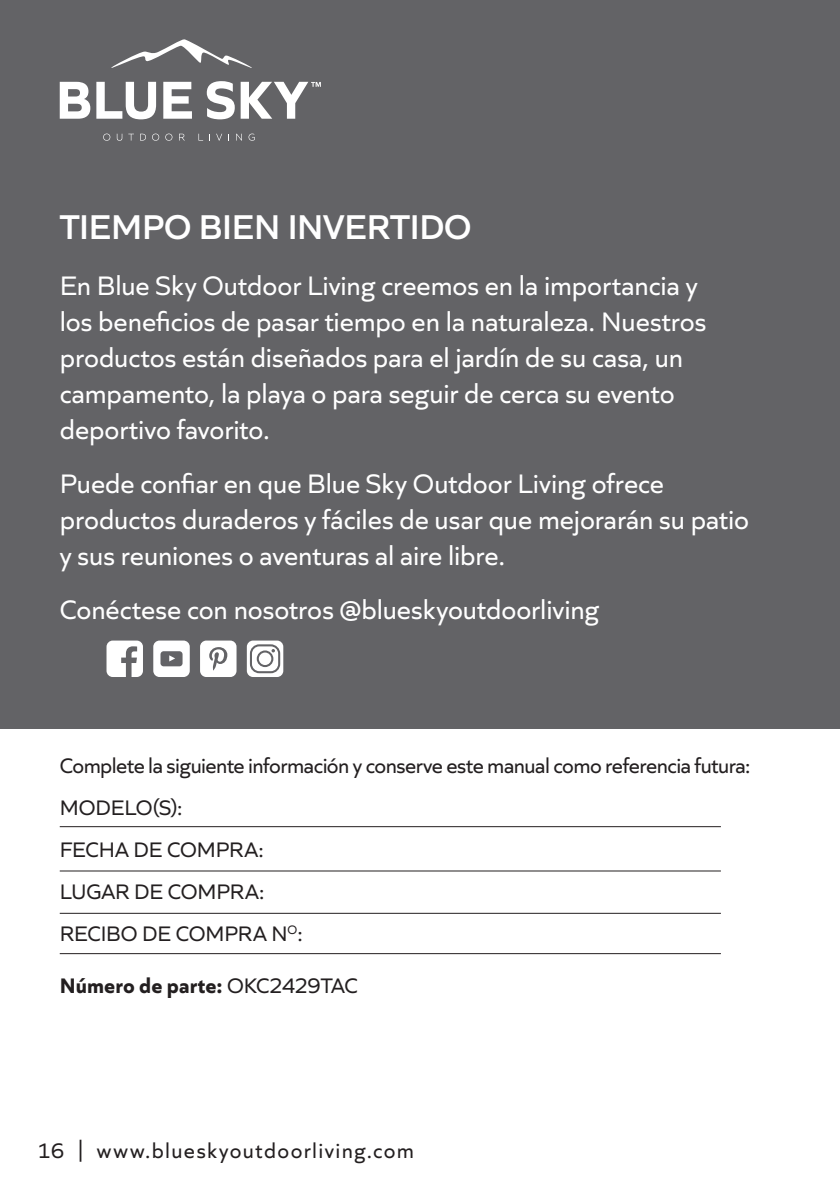
<style>
.page{position:relative;width:840px;height:1191px;background:#fff}
.page>*{position:absolute;margin:0;border:0;box-sizing:border-box;transform-origin:0 0}
.t1{font:600 36px "Quiet Sans";letter-spacing:-.005em;color:#fff}
.intro{font:28px/36px "Quiet Sans";color:#fff}
.paragraphs{font:22px "Quiet Sans";letter-spacing:-.015em;color:#231f20}
.paragraphs-2{font:22px "Quiet Sans";letter-spacing:.06em;color:#231f20}
.paragraphs-3{font:700 22px "Quiet Sans";letter-spacing:.005em;color:#231f20}
.s1{font-weight:400}
</style>
<div class="page">
<div style="left:0;top:0;width:839px;height:728px;background:#636366"></div>
<hr style="left:60px;top:826px;width:660px;height:1px;background:#231f20">
<hr style="left:60px;top:870px;width:660px;height:1px;background:#231f20">
<hr style="left:60px;top:912px;width:660px;height:1px;background:#231f20">
<hr style="left:60px;top:953px;width:660px;height:1px;background:#231f20">
<svg style="left:106px;top:640px;width:37px;height:37px"></svg>
<svg style="left:153px;top:640px;width:37px;height:37px"></svg>
<svg style="left:200px;top:640px;width:36px;height:37px"></svg>
<svg style="left:111px;top:39px;width:141px;height:29px"></svg>
<svg style="left:60px;top:82px;width:30px;height:37px"></svg>
<svg style="left:96px;top:82px;width:60px;height:37px"></svg>
<svg style="left:163px;top:82px;width:29px;height:37px"></svg>
<svg style="left:103px;top:134px;width:7px;height:7px"></svg>
<svg style="left:117px;top:134px;width:5px;height:7px"></svg>
<svg style="left:128px;top:134px;width:6px;height:7px"></svg>
<svg style="left:140px;top:134px;width:6px;height:7px"></svg>
<svg style="left:152px;top:134px;width:7px;height:7px"></svg>
<svg style="left:165px;top:134px;width:7px;height:7px"></svg>
<svg style="left:179px;top:134px;width:6px;height:7px"></svg>
<svg style="left:198px;top:134px;width:5px;height:7px"></svg>
<svg style="left:216px;top:134px;width:6px;height:7px"></svg>
<svg style="left:236px;top:134px;width:6px;height:7px"></svg>
<svg style="left:248px;top:134px;width:6px;height:7px"></svg>
<svg style="left:207px;top:81px;width:114px;height:38px"></svg>
<svg style="left:247px;top:640px;width:36px;height:37px"></svg>
<p class="t1" style="left:60px;top:200px;width:413px">TIEMPO BIEN INVERTIDO</p>
<p class="intro" style="left:60px;top:265px;width:647px">En Blue Sky Outdoor Living creemos en la importancia y los beneficios de pasar tiempo en la naturaleza. Nuestros productos están diseñados para el jardín de su casa, un campamento, la playa o para seguir de cerca su evento deportivo favorito.</p>
<p class="intro" style="left:60px;top:463px;width:690px">Puede confiar en que Blue Sky Outdoor Living ofrece productos duraderos y fáciles de usar que mejorarán su patio y sus reuniones o aventuras al aire libre.</p>
<p class="intro" style="left:60px;top:589px;width:541px">Conéctese con nosotros @blueskyoutdoorliving</p>
<p class="paragraphs" style="left:60px;top:749px;width:691px">Complete la siguiente información y conserve este manual como referencia futura:</p>
<p class="paragraphs" style="left:60px;top:792px;width:124px">MODELO(S):</p>
<p class="paragraphs" style="left:60px;top:834px;width:205px">FECHA DE COMPRA:</p>
<p class="paragraphs" style="left:60px;top:876px;width:206px">LUGAR DE COMPRA:</p>
<p class="paragraphs" style="left:60px;top:918px;width:244px">RECIBO DE COMPRA N<sup>O</sup>:</p>
<p class="paragraphs-3" style="left:60px;top:969px;width:299px">Número de parte: <span class="s1">OKC2429TAC</span></p>
<p class="paragraphs-2" style="left:37px;top:1134px;width:378px">16 | www.blueskyoutdoorliving.com</p>
</div>
